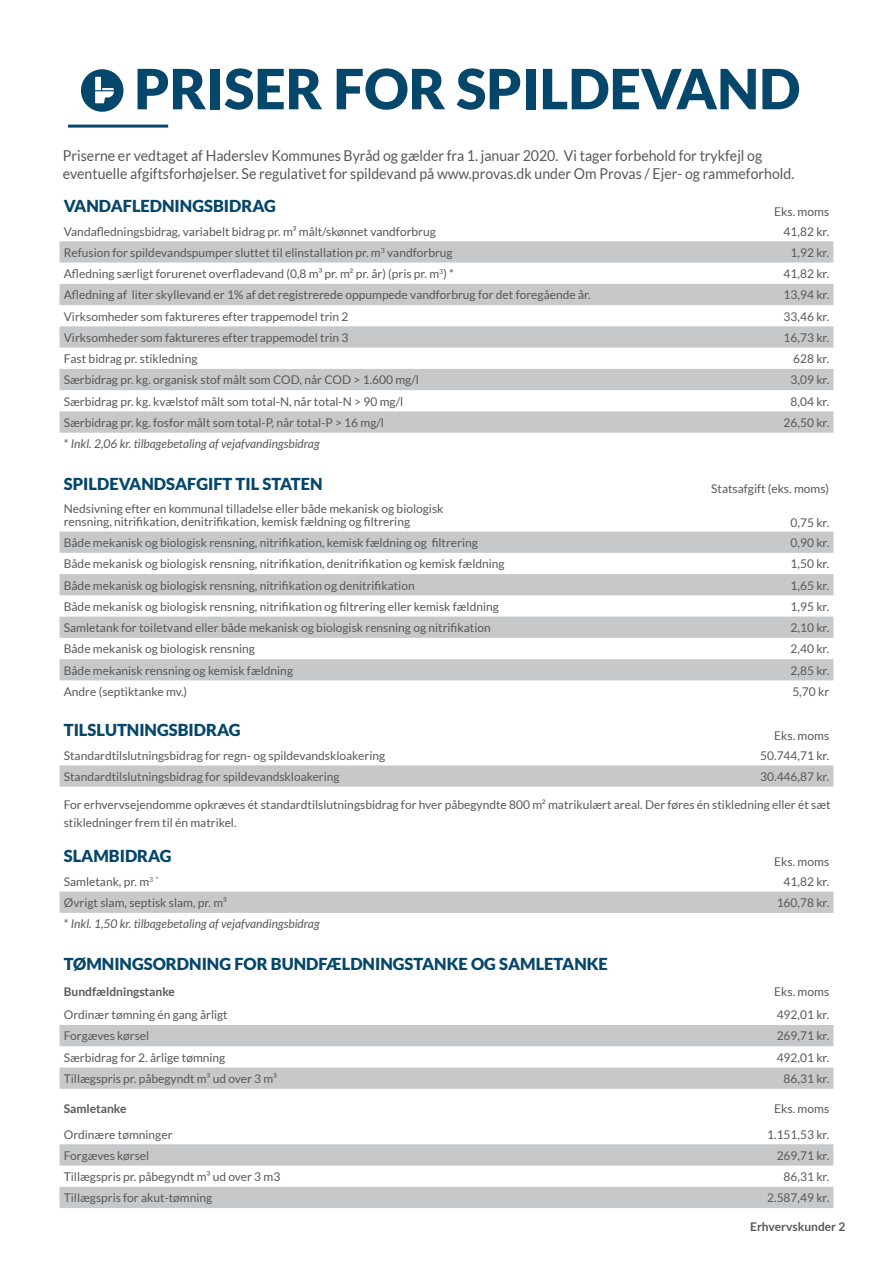
<style>
.page{position:relative;width:893px;height:1263px;background:#fff}
.page>*{position:absolute;margin:0;border:0;box-sizing:border-box;transform-origin:0 0}
.t1{font:900 55.5px "Lato";color:#05466b}
.t2{font:900 16.5px "Lato";color:#05466b}
.t3{font:15px/18px "Lato";color:#57585a;scale:.94 1}
.t4{font:12px/13.5px "Lato";color:#57585a}
.t5{font:italic 12px "Lato";color:#57585a}
.t6{font:700 12px "Lato";color:#57585a}
.s1{font-style:normal}
</style>
<div class="page">
<div style="left:81px;top:69px;width:42px;height:43px;background:#05466b;border-radius:50%"></div>
<div style="left:95px;top:77px;width:6px;height:13px;background:#fff"></div>
<svg style="left:95px;top:88px;width:19px;height:15px"></svg>
<hr style="left:68px;top:125px;width:100px;height:3px;background:#05466b">
<svg style="left:60px;top:531px;width:773px;height:149px;fill:#c7c8ca"></svg>
<svg style="left:60px;top:241px;width:773px;height:192px;fill:#c7c8ca"></svg>
<svg style="left:60px;top:765px;width:773px;height:22px;background:#c8c9cb"></svg>
<div style="left:60px;top:891px;width:773px;height:22px;background:#c7c8ca"></div>
<svg style="left:60px;top:1025px;width:773px;height:183px"></svg>
<h1 class="t1" style="left:134px;top:56px;width:668px">PRISER FOR SPILDEVAND</h1>
<p class="t3" style="left:63px;top:146px;width:780px">Priserne er vedtaget af Haderslev Kommunes Byråd og gælder fra 1. januar 2020. Vi tager forbehold for trykfejl og eventuelle afgiftsforhøjelser. Se regulativet for spildevand på www.provas.dk under Om Provas / Ejer- og rammeforhold.</p>
<h2 class="t2" style="left:64px;top:196px;width:214px">VANDAFLEDNINGSBIDRAG</h2>
<p class="t4" style="left:774px;top:205px;width:56px">Eks. moms</p>
<p class="t4" style="left:64px;top:224px;width:374px">Vandafledningsbidrag, variabelt bidrag pr. m³ målt/skønnet vandforbrug</p>
<p class="t4" style="left:784px;top:224px;width:47px">41,82 kr.</p>
<p class="t4" style="left:64px;top:246px;width:390px">Refusion for spildevandspumper sluttet til elinstallation pr. m<sup>3</sup> vandforbrug</p>
<p class="t4" style="left:791px;top:246px;width:40px">1,92 kr.</p>
<p class="t4" style="left:64px;top:267px;width:392px">Afledning særligt forurenet overfladevand (0,8 m³ pr. m² pr. år) (pris pr. m<sup>3</sup>) *</p>
<p class="t4" style="left:784px;top:267px;width:47px">41,82 kr.</p>
<p class="t4" style="left:64px;top:288px;width:528px">Afledning af liter skyllevand er 1% af det registrerede oppumpede vandforbrug for det foregående år.</p>
<p class="t4" style="left:784px;top:288px;width:47px">13,94 kr.</p>
<p class="t4" style="left:64px;top:309px;width:286px">Virksomheder som faktureres efter trappemodel trin 2</p>
<p class="t4" style="left:784px;top:309px;width:47px">33,46 kr.</p>
<p class="t4" style="left:64px;top:331px;width:286px">Virksomheder som faktureres efter trappemodel trin 3</p>
<p class="t4" style="left:784px;top:331px;width:47px">16,73 kr.</p>
<p class="t4" style="left:64px;top:352px;width:135px">Fast bidrag pr. stikledning</p>
<p class="t4" style="left:793px;top:352px;width:38px">628 kr.</p>
<p class="t4" style="left:64px;top:373px;width:357px">Særbidrag pr. kg. organisk stof målt som COD, når COD &gt; 1.600 mg/l</p>
<p class="t4" style="left:791px;top:373px;width:40px">3,09 kr.</p>
<p class="t4" style="left:64px;top:394px;width:341px">Særbidrag pr. kg. kvælstof målt som total-N, når total-N &gt; 90 mg/l</p>
<p class="t4" style="left:791px;top:394px;width:40px">8,04 kr.</p>
<p class="t4" style="left:64px;top:416px;width:322px">Særbidrag pr. kg. fosfor målt som total-P, når total-P &gt; 16 mg/l</p>
<p class="t4" style="left:784px;top:416px;width:47px">26,50 kr.</p>
<p class="t5" style="left:64px;top:437px;width:257px"><span class="s1">*</span> Inkl. 2,06 kr. tilbagebetaling af vejafvandingsbidrag</p>
<h2 class="t2" style="left:64px;top:474px;width:260px">SPILDEVANDSAFGIFT TIL STATEN</h2>
<p class="t4" style="left:64px;top:501px;width:381px">Nedsivning efter en kommunal tilladelse eller både mekanisk og biologisk rensning, nitrifikation, denitrifikation, kemisk fældning og filtrering</p>
<p class="t4" style="left:711px;top:482px;width:120px">Statsafgift (eks. moms)</p>
<p class="t4" style="left:791px;top:516px;width:40px">0,75 kr.</p>
<p class="t4" style="left:64px;top:536px;width:416px">Både mekanisk og biologisk rensning, nitrifikation, kemisk fældning og filtrering</p>
<p class="t4" style="left:791px;top:536px;width:40px">0,90 kr.</p>
<p class="t4" style="left:64px;top:557px;width:442px">Både mekanisk og biologisk rensning, nitrifikation, denitrifikation og kemisk fældning</p>
<p class="t4" style="left:791px;top:557px;width:40px">1,50 kr.</p>
<p class="t4" style="left:64px;top:578px;width:352px">Både mekanisk og biologisk rensning, nitrifikation og denitrifikation</p>
<p class="t4" style="left:791px;top:578px;width:40px">1,65 kr.</p>
<p class="t4" style="left:64px;top:600px;width:437px">Både mekanisk og biologisk rensning, nitrifikation og filtrering eller kemisk fældning</p>
<p class="t4" style="left:791px;top:600px;width:40px">1,95 kr.</p>
<p class="t4" style="left:64px;top:621px;width:428px">Samletank for toiletvand eller både mekanisk og biologisk rensning og nitrifikation</p>
<p class="t4" style="left:791px;top:621px;width:40px">2,10 kr.</p>
<p class="t4" style="left:64px;top:642px;width:193px">Både mekanisk og biologisk rensning</p>
<p class="t4" style="left:791px;top:642px;width:40px">2,40 kr.</p>
<p class="t4" style="left:64px;top:663px;width:231px">Både mekanisk rensning og kemisk fældning</p>
<p class="t4" style="left:791px;top:663px;width:40px">2,85 kr.</p>
<p class="t4" style="left:64px;top:685px;width:125px">Andre (septiktanke mv.)</p>
<p class="t4" style="left:792px;top:685px;width:38px">5,70 kr</p>
<h2 class="t2" style="left:64px;top:720px;width:178px">TILSLUTNINGSBIDRAG</h2>
<p class="t4" style="left:774px;top:729px;width:56px">Eks. moms</p>
<p class="t4" style="left:64px;top:748px;width:323px">Standardtilslutningsbidrag for regn- og spildevandskloakering</p>
<p class="t4" style="left:760px;top:748px;width:70px">50.744,71 kr.</p>
<p class="t4" style="left:64px;top:770px;width:277px">Standardtilslutningsbidrag for spildevandskloakering</p>
<p class="t4" style="left:760px;top:770px;width:70px">30.446,87 kr.</p>
<p class="t4" style="left:64px;top:795px;width:768px;line-height:18px">For erhvervsejendomme opkræves ét standardtilslutningsbidrag for hver påbegyndte 800 m² matrikulært areal. Der føres én stikledning eller ét sæt stikledninger frem til én matrikel.</p>
<h2 class="t2" style="left:64px;top:847px;width:109px">SLAMBIDRAG</h2>
<p class="t4" style="left:774px;top:855px;width:56px">Eks. moms</p>
<p class="t4" style="left:64px;top:875px;width:96px">Samletank, pr. m<sup>3</sup> <sup>*</sup></p>
<p class="t4" style="left:784px;top:875px;width:47px">41,82 kr.</p>
<p class="t4" style="left:64px;top:896px;width:165px">Øvrigt slam, septisk slam, pr. m³</p>
<p class="t4" style="left:777px;top:896px;width:54px">160,78 kr.</p>
<p class="t5" style="left:64px;top:917px;width:257px"><span class="s1">*</span> Inkl. 1,50 kr. tilbagebetaling af vejafvandingsbidrag</p>
<h2 class="t2" style="left:64px;top:954px;width:546px">TØMNINGSORDNING FOR BUNDFÆLDNINGSTANKE OG SAMLETANKE</h2>
<p class="t6" style="left:64px;top:984px;width:113px">Bundfældningstanke</p>
<p class="t4" style="left:774px;top:985px;width:56px">Eks. moms</p>
<p class="t4" style="left:64px;top:1008px;width:165px">Ordinær tømning én gang årligt</p>
<p class="t4" style="left:777px;top:1008px;width:54px">492,01 kr.</p>
<p class="t4" style="left:64px;top:1029px;width:87px">Forgæves kørsel</p>
<p class="t4" style="left:777px;top:1029px;width:54px">269,71 kr.</p>
<p class="t4" style="left:64px;top:1050px;width:163px">Særbidrag for 2. årlige tømning</p>
<p class="t4" style="left:777px;top:1050px;width:54px">492,01 kr.</p>
<p class="t4" style="left:64px;top:1072px;width:215px">Tillægspris pr. påbegyndt m³ ud over 3 m³</p>
<p class="t4" style="left:784px;top:1072px;width:47px">86,31 kr.</p>
<p class="t6" style="left:64px;top:1102px;width:64px">Samletanke</p>
<p class="t4" style="left:774px;top:1102px;width:56px">Eks. moms</p>
<p class="t4" style="left:64px;top:1127px;width:110px">Ordinære tømninger</p>
<p class="t4" style="left:767px;top:1127px;width:64px">1.151,53 kr.</p>
<p class="t4" style="left:64px;top:1148px;width:87px">Forgæves kørsel</p>
<p class="t4" style="left:777px;top:1148px;width:54px">269,71 kr.</p>
<p class="t4" style="left:64px;top:1170px;width:218px">Tillægspris pr. påbegyndt m³ ud over 3 m3</p>
<p class="t4" style="left:784px;top:1170px;width:47px">86,31 kr.</p>
<p class="t4" style="left:64px;top:1191px;width:150px">Tillægspris for akut-tømning</p>
<p class="t4" style="left:767px;top:1191px;width:64px">2.587,49 kr.</p>
<p class="t6" style="left:750px;top:1220px;width:97px">Erhvervskunder 2</p>
</div>
